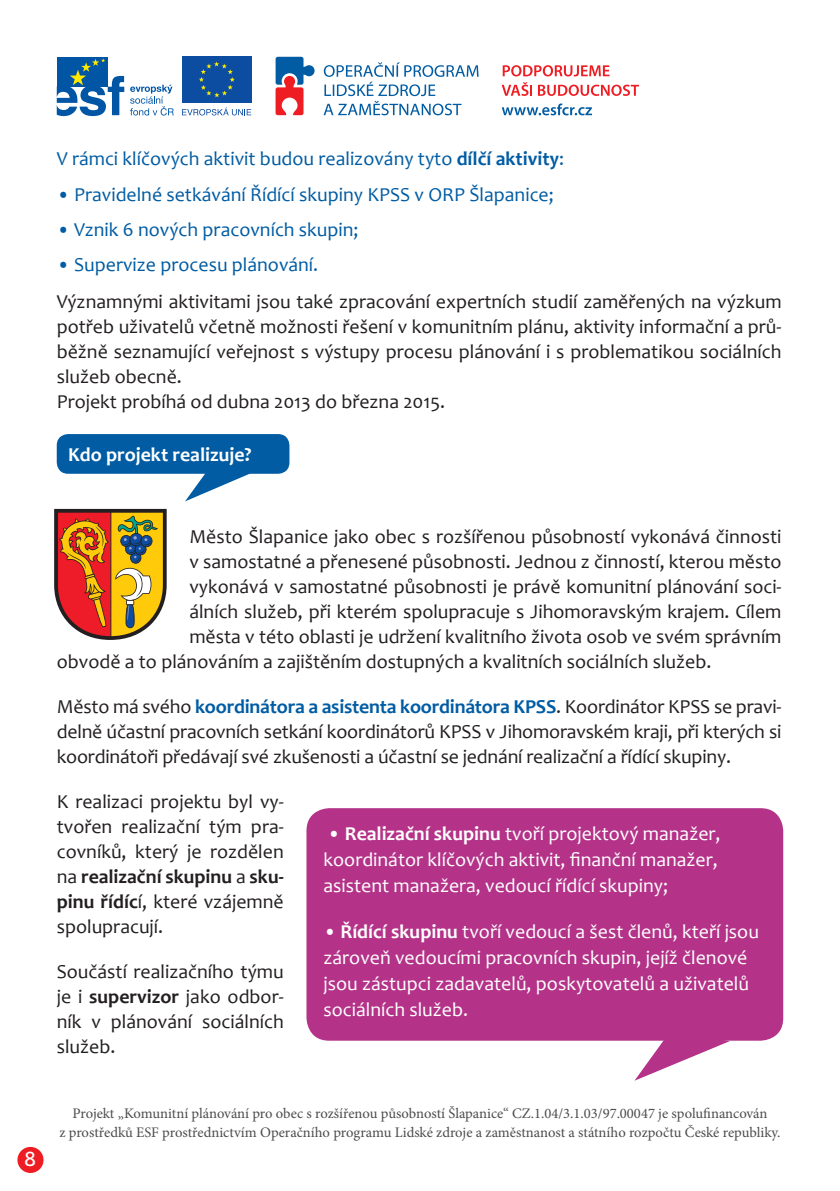
<style>
.page{position:relative;width:840px;height:1191px;background:#fff}
.page>*{position:absolute;margin:0;border:0;box-sizing:border-box;transform-origin:0 0}
.t1{font:20px "Aller";color:#fff}
.t2{font:19.8px/25px "Candara";color:#231f20;text-align:justify}
.t3{font:19.8px/26px "Candara";color:#fff}
.t4{font:19.8px "Candara";color:#015ca3}
.t5{font:700 19.8px "Candara";color:#fff}
.t6{font:14.6px/18.8px "Minion Pro";color:#4b4c4d;text-align:center}
.s1{font-weight:700}
.s2{font-weight:700;color:#015ca3}
</style>
<div class="page">
<svg style="left:323px;top:62px;width:155px;height:53px"></svg>
<svg style="left:275px;top:57px;width:39px;height:58px"></svg>
<div style="left:182px;top:57px;width:69px;height:46px;background:#0d4da1"></div>
<svg style="left:199px;top:62px;width:36px;height:35px"></svg>
<svg style="left:182px;top:107px;width:69px;height:8px"></svg>
<svg style="left:502px;top:65px;width:107px;height:11px"></svg>
<svg style="left:501px;top:82px;width:137px;height:14px"></svg>
<svg style="left:501px;top:103px;width:90px;height:12px"></svg>
<div style="left:57px;top:57px;width:51px;height:30px;background:#0155a5"></div>
<svg style="left:57px;top:58px;width:67px;height:58px"></svg>
<svg style="left:130px;top:85px;width:44px;height:31px"></svg>
<div style="left:17px;top:1146px;width:27px;height:27px;background:#ee1d23;border-radius:50%"></div>
<div style="left:57px;top:434px;width:232px;height:40px;background:#015ca3;border-radius:11px"></div>
<svg style="left:185px;top:473px;width:69px;height:28px"></svg>
<svg style="left:54px;top:509px;width:112px;height:131px;background:#c57b39"></svg>
<div style="left:306px;top:808px;width:476px;height:232px;background:#b43389;border-radius:23px"></div>
<svg style="left:634px;top:1040px;width:95px;height:40px"></svg>
<p class="t4" style="left:57px;top:146px;width:508px">V rámci klíčových aktivit budou realizovány tyto <span class="s1">dílčí aktivity</span>:</p>
<p class="t4" style="left:57px;top:182px;width:498px">• Pravidelné setkávání Řídící skupiny KPSS v ORP Šlapanice;</p>
<p class="t4" style="left:57px;top:217px;width:303px">• Vznik 6 nových pracovních skupin;</p>
<p class="t4" style="left:57px;top:252px;width:263px">• Supervize procesu plánování.</p>
<p class="t2" style="left:57px;top:289px;width:726px;text-align:left">Významnými aktivitami jsou také zpracování expertních studií zaměřených na výzkum potřeb uživatelů včetně možnosti řešení v komunitním plánu, aktivity informační a prů&shy;běžně seznamující veřejnost s výstupy procesu plánování i s problematikou sociálních služeb obecně.<br>Projekt probíhá od dubna 2013 do března 2015.</p>
<p class="t5" style="left:68px;top:442px;width:185px">Kdo projekt realizuje?</p>
<p class="t1" style="left:24px;top:1146px;width:13px">8</p>
<p class="t2" style="left:189px;top:524px;width:593px">Město Šlapanice jako obec s rozšířenou působností vykonává činnosti</p>
<p class="t2" style="left:189px;top:549px;width:593px">v samostatné a přenesené působnosti. Jednou z činností, kterou město</p>
<p class="t2" style="left:189px;top:574px;width:593px">vykonává v samostatné působnosti je právě komunitní plánování soci-</p>
<p class="t2" style="left:189px;top:599px;width:593px">álních služeb, při kterém spolupracuje s Jihomoravským krajem. Cílem</p>
<p class="t2" style="left:189px;top:624px;width:593px">města v této oblasti je udržení kvalitního života osob ve svém správním</p>
<p class="t2" style="left:57px;top:649px;width:655px">obvodě a to plánováním a zajištěním dostupných a kvalitních sociálních služeb.</p>
<p class="t2" style="left:57px;top:694px;width:725px">Město má svého <span class="s2">koordinátora a asistenta koordinátora KPSS</span>. Koordinátor KPSS se pravi&shy;delně účastní pracovních setkání koordinátorů KPSS v Jihomoravském kraji, při kterých si koordinátoři předávají své zkušenosti a účastní se jednání realizační a řídící skupiny.</p>
<p class="t2" style="left:57px;top:789px;width:228px">K realizaci projektu byl vy&shy;tvořen realizační tým pra&shy;covníků, který je rozdělen na <span class="s1">realizační skupinu</span> a <span class="s1">sku&shy;pinu řídíc</span>í, které vzájemně spolupracují.</p>
<p class="t2" style="left:57px;top:959px;width:228px">Součástí realizačního týmu je i <span class="s1">supervizor</span> jako odbor&shy;ník v plánování sociálních služeb.</p>
<p class="t3" style="left:323px;top:820px;width:398px">• <span class="s1">Realizační skupinu</span> tvoří projektový manažer, koordinátor klíčových aktivit, finanční manažer, asistent manažera, vedoucí řídící skupiny;</p>
<p class="t3" style="left:323px;top:918px;width:437px">• <span class="s1">Řídící skupinu</span> tvoří vedoucí a šest členů, kteří jsou zároveň vedoucími pracovních skupin, jejíž členové jsou zástupci zadavatelů, poskytovatelů a uživatelů sociálních služeb.</p>
<p class="t6" style="left:59px;top:1104px;width:722px">Projekt „Komunitní plánování pro obec s rozšířenou působností Šlapanice“ CZ.1.04/3.1.03/97.00047 je spolufinancován<br>z prostředků ESF prostřednictvím Operačního programu Lidské zdroje a zaměstnanost a státního rozpočtu České republiky.</p>
</div>
